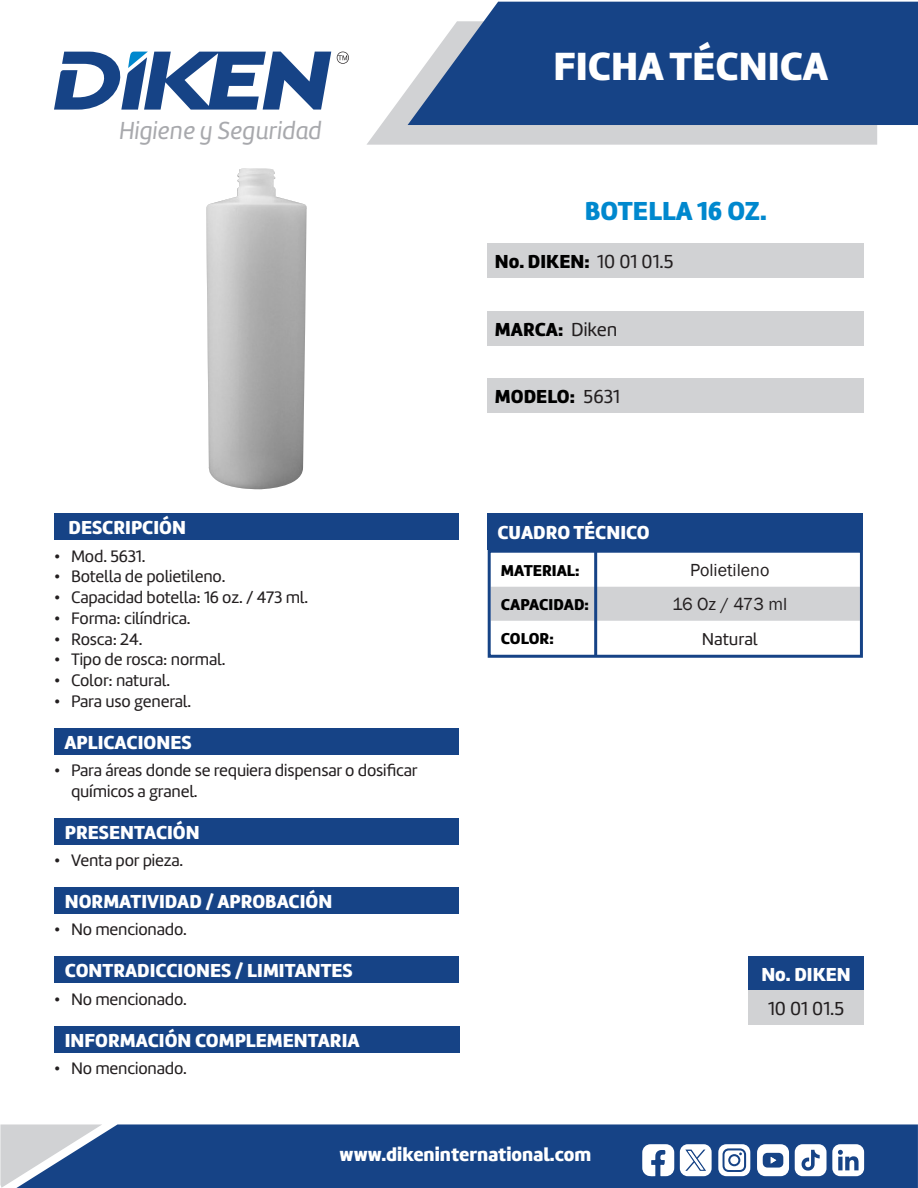
<style>
.page{position:relative;width:918px;height:1188px;background:#fff}
.page>*{position:absolute;margin:0;border:0;box-sizing:border-box;transform-origin:0 0}
.t1{font:40.8px "Amelia Basic Black";color:#fff}
.TÍTULO{font:27px "Amelia Basic Black";color:#0088ce}
.t2{font:25.5px "Amelia Basic Italic";color:#a8a9ad}
.t3{font:19.5px "Amelia Basic Black";color:#fff}
.t4{font:19.5px "Amelia Basic Black";color:#000}
.t5{font:19.5px "Amelia Basic";color:#231f20}
.t6{font:18px "Franklin Gothic";color:#231f20}
.t7{font:17.85px "Amelia Basic";color:#231f20}
.t8{font:17.25px/20.7px "Amelia Basic";letter-spacing:-.01em;color:#231f20}
.t9{font:16.35px "Amelia Basic Black";color:#000}
.s1{font-family:"Amelia Basic";color:#231f20}
</style>
<div class="page">
<div style="left:102px;top:1124px;width:816px;height:64px;background:#164386"></div>
<svg style="left:0;top:1124px;width:102px;height:64px;background:#95a6be"></svg>
<svg style="left:367px;top:88px;width:510px;height:57px;background:#d5d6d8"></svg>
<svg style="left:408px;top:2px;width:510px;height:123px;background:#2b5490"></svg>
<svg style="left:54px;top:51px;width:277px;height:59px"></svg>
<svg style="left:337px;top:52px;width:12px;height:12px"></svg>
<svg style="left:680px;top:1144px;width:32px;height:32px"></svg>
<svg style="left:642px;top:1144px;width:32px;height:32px"></svg>
<svg style="left:718px;top:1144px;width:32px;height:32px"></svg>
<div style="left:730px;top:1156px;width:8px;height:8px;background:#fff;border-radius:50%"></div>
<svg style="left:757px;top:1144px;width:32px;height:32px"></svg>
<svg style="left:795px;top:1144px;width:69px;height:32px"></svg>
<div style="left:488px;top:243px;width:376px;height:34px;background:#d1d2d4"></div>
<div style="left:488px;top:311px;width:376px;height:34px;background:#d1d2d4"></div>
<div style="left:488px;top:379px;width:376px;height:34px;background:#d1d2d4"></div>
<div style="left:54px;top:514px;width:405px;height:26px;background:#164386"></div>
<div style="left:54px;top:728px;width:405px;height:26px;background:#164386"></div>
<div style="left:54px;top:818px;width:405px;height:26px;background:#164386"></div>
<div style="left:54px;top:887px;width:405px;height:27px;background:#164386"></div>
<div style="left:54px;top:957px;width:405px;height:26px;background:#164386"></div>
<div style="left:54px;top:1026px;width:406px;height:27px;background:#164386"></div>
<img style="left:206px;top:168px;width:101px;height:321px">
<div style="left:748px;top:957px;width:116px;height:34px;background:#164386"></div>
<div style="left:748px;top:991px;width:116px;height:34px;background:#d1d2d4"></div>
<div style="left:488px;top:514px;width:375px;height:36px;background:#164386"></div>
<svg style="left:492px;top:554px;width:367px;height:100px"></svg>
<div style="left:488px;top:550px;width:375px;height:108px;border:3px solid #164386"></div>
<hr style="left:594px;top:547px;width:3px;height:108px;background:#164386">
<h3 class="t2" style="left:119px;top:116px;width:204px">Higiene y Seguridad</h3>
<p class="t3" style="left:69px;top:516px;width:119px">DESCRIPCIÓN</p>
<p class="t8" style="left:54px;top:546px;width:93px">• Mod. 5631.</p>
<p class="t8" style="left:54px;top:566px;width:173px">• Botella de polietileno.</p>
<p class="t8" style="left:54px;top:587px;width:256px">• Capacidad botella: 16 oz. / 473 ml.</p>
<p class="t8" style="left:54px;top:608px;width:138px">• Forma: cilíndrica.</p>
<p class="t8" style="left:54px;top:628px;width:90px">• Rosca: 24.</p>
<p class="t8" style="left:54px;top:649px;width:173px">• Tipo de rosca: normal.</p>
<p class="t8" style="left:54px;top:670px;width:118px">• Color: natural.</p>
<p class="t8" style="left:54px;top:691px;width:139px">• Para uso general.</p>
<p class="t3" style="left:64px;top:730px;width:129px">APLICACIONES</p>
<p class="t8" style="left:71px;top:760px;width:348px;text-indent:-17px">• Para áreas donde se requiera dispensar o dosificar químicos a granel.</p>
<p class="t3" style="left:65px;top:820px;width:136px">PRESENTACIÓN</p>
<p class="t8" style="left:54px;top:850px;width:131px">• Venta por pieza.</p>
<p class="t3" style="left:65px;top:890px;width:269px">NORMATIVIDAD / APROBACIÓN</p>
<p class="t8" style="left:54px;top:919px;width:135px">• No mencionado.</p>
<p class="t3" style="left:65px;top:959px;width:289px">CONTRADICCIONES / LIMITANTES</p>
<p class="t8" style="left:54px;top:989px;width:135px">• No mencionado.</p>
<p class="t3" style="left:65px;top:1028px;width:296px">INFORMACIÓN COMPLEMENTARIA</p>
<p class="t8" style="left:54px;top:1058px;width:135px">• No mencionado.</p>
<h1 class="t1" style="left:553px;top:41px;width:276px">FICHA TÉCNICA</h1>
<p class="TÍTULO" style="left:585px;top:194px;width:184px">BOTELLA 16 OZ.</p>
<p class="t4" style="left:495px;top:249px;width:180px">No. DIKEN: <span class="s1">10 01 01.5</span></p>
<p class="t4" style="left:495px;top:317px;width:124px">MARCA: <span class="s1">Diken</span></p>
<p class="t4" style="left:495px;top:385px;width:127px">MODELO: <span class="s1">5631</span></p>
<p class="t3" style="left:497px;top:521px;width:154px">CUADRO TÉCNICO</p>
<p class="t9" style="left:501px;top:561px;width:80px">MATERIAL:</p>
<p class="t6" style="left:690px;top:559px;width:81px">Polietileno</p>
<p class="t9" style="left:501px;top:595px;width:90px">CAPACIDAD:</p>
<p class="t6" style="left:672px;top:593px;width:117px">16 Oz / 473 ml</p>
<p class="t9" style="left:501px;top:629px;width:54px">COLOR:</p>
<p class="t7" style="left:702px;top:628px;width:58px">Natural</p>
<p class="t3" style="left:761px;top:963px;width:91px">No. DIKEN</p>
<p class="t5" style="left:768px;top:997px;width:78px">10 01 01.5</p>
<p class="t3" style="left:340px;top:1143px;width:253px">www.dikeninternational.com</p>
</div>
